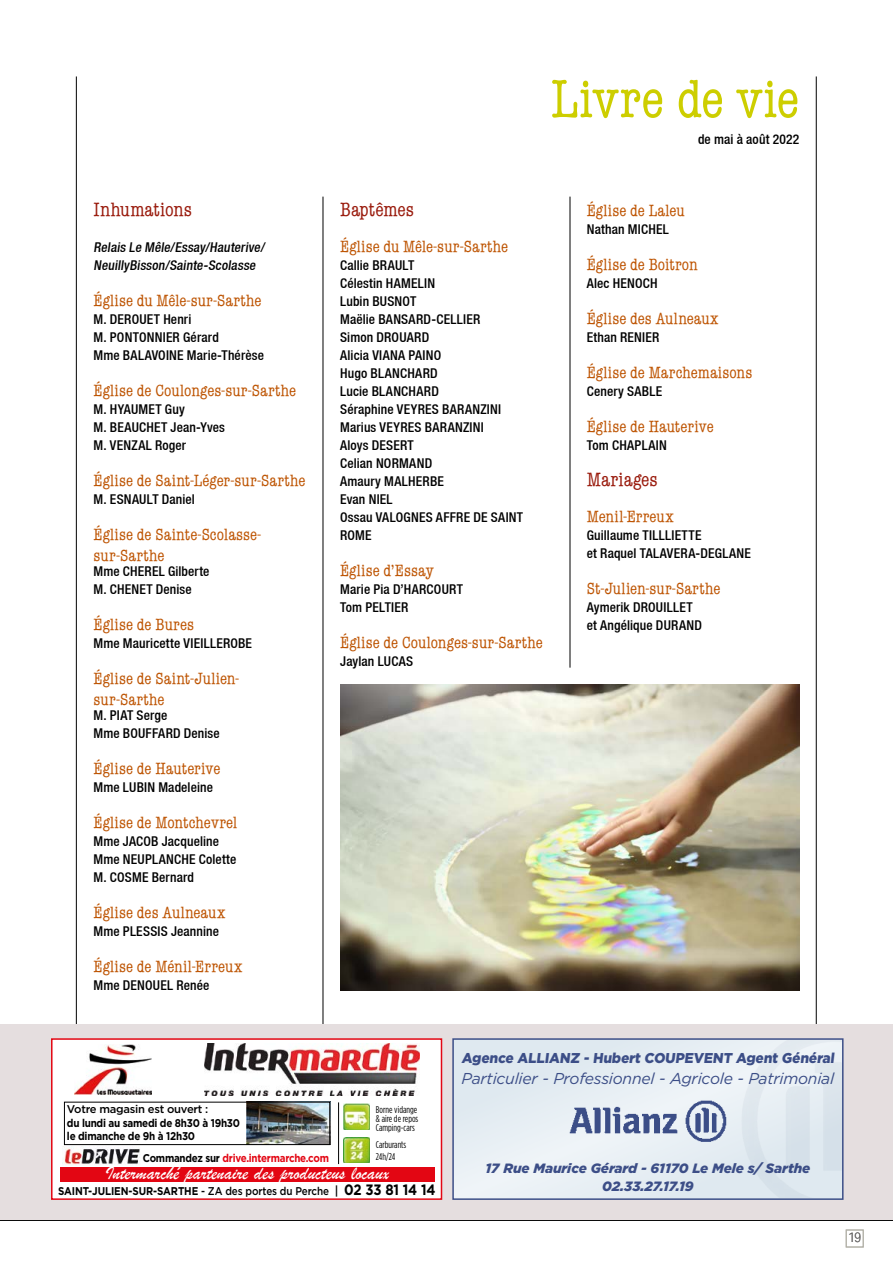
<style>
.page{position:relative;width:893px;height:1263px;background:#fff}
.page>*{position:absolute;margin:0;border:0;box-sizing:border-box;transform-origin:0 0}
.t1{font:condensed 54px "American Typewriter";letter-spacing:-.005em;color:#cdce00}
.t2{font:19.5px "Brush Script";color:#fff}
.t3{font:condensed 19.5px "American Typewriter";color:#9a1c0e}
.t4{font:condensed 16.5px/20.5px "American Typewriter";letter-spacing:.005em;color:#be5504}
.t5{font:italic 15.75px "Gotham";letter-spacing:-.015em;color:#3c4e87}
.t6{font:900 14.25px "Gotham";color:#3c4e87;scale:.95 1}
.t7{font:300 13.65px "Aktiv Grotesk Cd";color:#646363}
.t8{font:500 condensed 13.5px/18px "Helvetica Neue";letter-spacing:.015em;color:#000}
.t9{font:italic 900 13.5px/18px "Gotham";letter-spacing:-.005em;color:#3c4e87;text-align:center}
.t10{font:700 11.25px/13.5px "Gotham";letter-spacing:-.025em;color:#000;scale:.88 1}
.t11{font:700 11.25px "Gotham";letter-spacing:-.025em;color:#e30613;scale:.87 1}
.t12{font:500 11.25px "Gotham";letter-spacing:-.025em;color:#000}
.t13{font:9.75px/9px "Gotham Condensed";color:#000}
.s1{font-weight:500}
.s2{font-family:"Arial";font-style:italic;font-size:12px}
.s3{font-size:15px}
.s4{color:#000}
</style>
<div class="page">
<hr style="left:76px;top:76px;width:1px;height:1112px;background:#000">
<hr style="left:323px;top:197px;width:1px;height:991px;background:#000">
<hr style="left:816px;top:76px;width:1px;height:1112px;background:#000">
<hr style="left:570px;top:197px;width:1px;height:471px;background:#000">
<hr style="left:0;top:1220px;width:893px;height:1px;background:#000">
<div style="left:846px;top:1230px;width:17px;height:17px;border:1px solid #b2b1a7"></div>
<div style="left:1px;top:1024px;width:892px;height:196px;background:#e5dedf"></div>
<div style="left:52px;top:1039px;width:389px;height:160px;background:#fff"></div>
<div style="left:51px;top:1038px;width:391px;height:162px;border:2px solid #e30613"></div>
<img style="left:74px;top:1044px;width:77px;height:50px">
<img style="left:204px;top:1043px;width:216px;height:52px">
<img style="left:64px;top:1101px;width:266px;height:44px">
<div style="left:60px;top:1167px;width:374px;height:15px;background:#e30613"></div>
<hr style="left:338px;top:1102px;width:1px;height:62px;background:#000">
<img style="left:63px;top:1147px;width:77px;height:18px">
<img style="left:344px;top:1104px;width:26px;height:25px">
<img style="left:344px;top:1137px;width:25px;height:26px">
<div style="left:453px;top:1039px;width:390px;height:160px;background:#e5edf2"></div>
<div style="left:452px;top:1038px;width:391px;height:162px;border:2px solid #3c4e87"></div>
<img style="left:569px;top:1097px;width:162px;height:45px">
<div style="left:0;top:1024px;width:28px;height:196px;background:#e5dedf"></div>
<img style="left:340px;top:685px;width:459px;height:306px">
<h2 class="t3" style="left:94px;top:199px;width:100px">Inhumations</h2>
<p class="t8" style="left:94px;top:238px;width:175px">Relais Le Mêle/Essay/Hauterive/<br>NeuillyBisson/Sainte-Scolasse</p>
<p class="t4" style="left:94px;top:290px;width:170px">Église du Mêle-sur-Sarthe</p>
<p class="t8" style="left:94px;top:310px;width:172px">M. DEROUET Henri<br>M. PONTONNIER Gérard<br>Mme BALAVOINE Marie-Thérèse</p>
<p class="t4" style="left:94px;top:380px;width:204px">Église de Coulonges-sur-Sarthe</p>
<p class="t8" style="left:94px;top:400px;width:133px">M. HYAUMET Guy<br>M. BEAUCHET Jean-Yves<br>M. VENZAL Roger</p>
<p class="t4" style="left:94px;top:470px;width:213px">Église de Saint-Léger-sur-Sarthe</p>
<p class="t8" style="left:94px;top:490px;width:103px">M. ESNAULT Daniel</p>
<p class="t4" style="left:94px;top:524px;width:169px">Église de Sainte-Scolasse&shy;sur-Sarthe</p>
<p class="t8" style="left:94px;top:562px;width:117px">Mme CHEREL Gilberte<br>M. CHENET Denise</p>
<p class="t4" style="left:94px;top:614px;width:102px">Église de Bures</p>
<p class="t8" style="left:94px;top:634px;width:160px">Mme Mauricette VIEILLEROBE</p>
<p class="t4" style="left:94px;top:668px;width:147px">Église de Saint-Julien&shy;sur-Sarthe</p>
<p class="t8" style="left:94px;top:706px;width:128px">M. PIAT Serge<br>Mme BOUFFARD Denise</p>
<p class="t4" style="left:94px;top:758px;width:128px">Église de Hauterive</p>
<p class="t8" style="left:94px;top:778px;width:121px">Mme LUBIN Madeleine</p>
<p class="t4" style="left:94px;top:812px;width:145px">Église de Montchevrel</p>
<p class="t8" style="left:94px;top:832px;width:144px">Mme JACOB Jacqueline<br>Mme NEUPLANCHE Colette<br>M. COSME Bernard</p>
<p class="t4" style="left:94px;top:902px;width:133px">Église des Aulneaux</p>
<p class="t8" style="left:94px;top:922px;width:127px">Mme PLESSIS Jeannine</p>
<p class="t4" style="left:94px;top:956px;width:150px">Église de Ménil-Erreux</p>
<p class="t8" style="left:94px;top:976px;width:117px">Mme DENOUEL Renée</p>
<h1 class="t1" style="left:551px;top:69px;width:250px">Livre de vie</h1>
<p class="t8" style="left:698px;top:130px;width:103px">de mai à août 2022</p>
<h2 class="t3" style="left:340px;top:199px;width:75px">Baptêmes</h2>
<p class="t4" style="left:340px;top:236px;width:170px">Église du Mêle-sur-Sarthe</p>
<p class="t8" style="left:340px;top:256px;width:185px">Callie BRAULT<br>Célestin HAMELIN<br>Lubin BUSNOT<br>Maëlie BANSARD-CELLIER<br>Simon DROUARD<br>Alicia VIANA PAINO<br>Hugo BLANCHARD<br>Lucie BLANCHARD<br>Séraphine VEYRES BARANZINI<br>Marius VEYRES BARANZINI<br>Aloys DESERT<br>Celian NORMAND<br>Amaury MALHERBE<br>Evan NIEL<br>Ossau VALOGNES AFFRE DE SAINT<br>ROME</p>
<p class="t4" style="left:340px;top:560px;width:95px">Église d’Essay</p>
<p class="t8" style="left:340px;top:580px;width:124px">Marie Pia D’HARCOURT<br>Tom PELTIER</p>
<p class="t4" style="left:340px;top:632px;width:204px">Église de Coulonges-sur-Sarthe</p>
<p class="t8" style="left:340px;top:652px;width:74px">Jaylan LUCAS</p>
<p class="t4" style="left:587px;top:200px;width:99px">Église de Laleu</p>
<p class="t8" style="left:587px;top:220px;width:83px">Nathan MICHEL</p>
<p class="t4" style="left:587px;top:254px;width:112px">Église de Boitron</p>
<p class="t8" style="left:587px;top:274px;width:72px">Alec HENOCH</p>
<p class="t4" style="left:587px;top:308px;width:133px">Église des Aulneaux</p>
<p class="t8" style="left:587px;top:328px;width:74px">Ethan RENIER</p>
<p class="t4" style="left:587px;top:362px;width:167px">Église de Marchemaisons</p>
<p class="t8" style="left:587px;top:382px;width:77px">Cenery SABLE</p>
<p class="t4" style="left:587px;top:416px;width:128px">Église de Hauterive</p>
<p class="t8" style="left:587px;top:436px;width:82px">Tom CHAPLAIN</p>
<h2 class="t3" style="left:587px;top:469px;width:72px">Mariages</h2>
<p class="t4" style="left:587px;top:506px;width:88px">Menil-Erreux</p>
<p class="t8" style="left:587px;top:526px;width:166px">Guillaume TILLLIETTE<br>et Raquel TALAVERA-DEGLANE</p>
<p class="t4" style="left:587px;top:578px;width:135px">St-Julien-sur-Sarthe</p>
<p class="t8" style="left:587px;top:598px;width:117px">Aymerik DROUILLET et Angélique DURAND</p>
<p class="t12" style="left:67px;top:1102px;width:143px">Votre magasin est ouvert :</p>
<p class="t10" style="left:67px;top:1116px;width:198px">du lundi au samedi de 8h30 à 19h30 le dimanche de 9h à 12h30</p>
<h2 class="t2" style="left:105px;top:1161px;width:285px">Intermarché partenaire des producteus locaux</h2>
<p class="t10" style="left:58px;top:1184px;width:430px">SAINT-JULIEN-SUR-SARTHE <span class="s1">- ZA des portes du Perche</span> <span class="s2">|</span> <span class="s3">02 33 81 14 14</span></p>
<p class="t13" style="left:376px;top:1104px;width:44px">Borne vidange &amp; aire de repos<br>Camping-cars</p>
<p class="t13" style="left:376px;top:1138px;width:32px;line-height:11.7px">Carburants<br>24h/24</p>
<p class="t11" style="left:143px;top:1150px;width:216px"><span class="s4">Commandez sur</span> drive.intermarche.com</p>
<p class="t6" style="left:462px;top:1048px;width:396px">Agence ALLIANZ - Hubert COUPEVENT Agent Général</p>
<p class="t5" style="left:462px;top:1068px;width:374px">Particulier - Professionnel - Agricole - Patrimonial</p>
<p class="t9" style="left:485px;top:1159px;width:326px">17 Rue Maurice Gérard - 61170 Le Mele s/ Sarthe<br>02.33.27.17.19</p>
<p class="t7" style="left:848px;top:1229px;width:15px">19</p>
</div>
